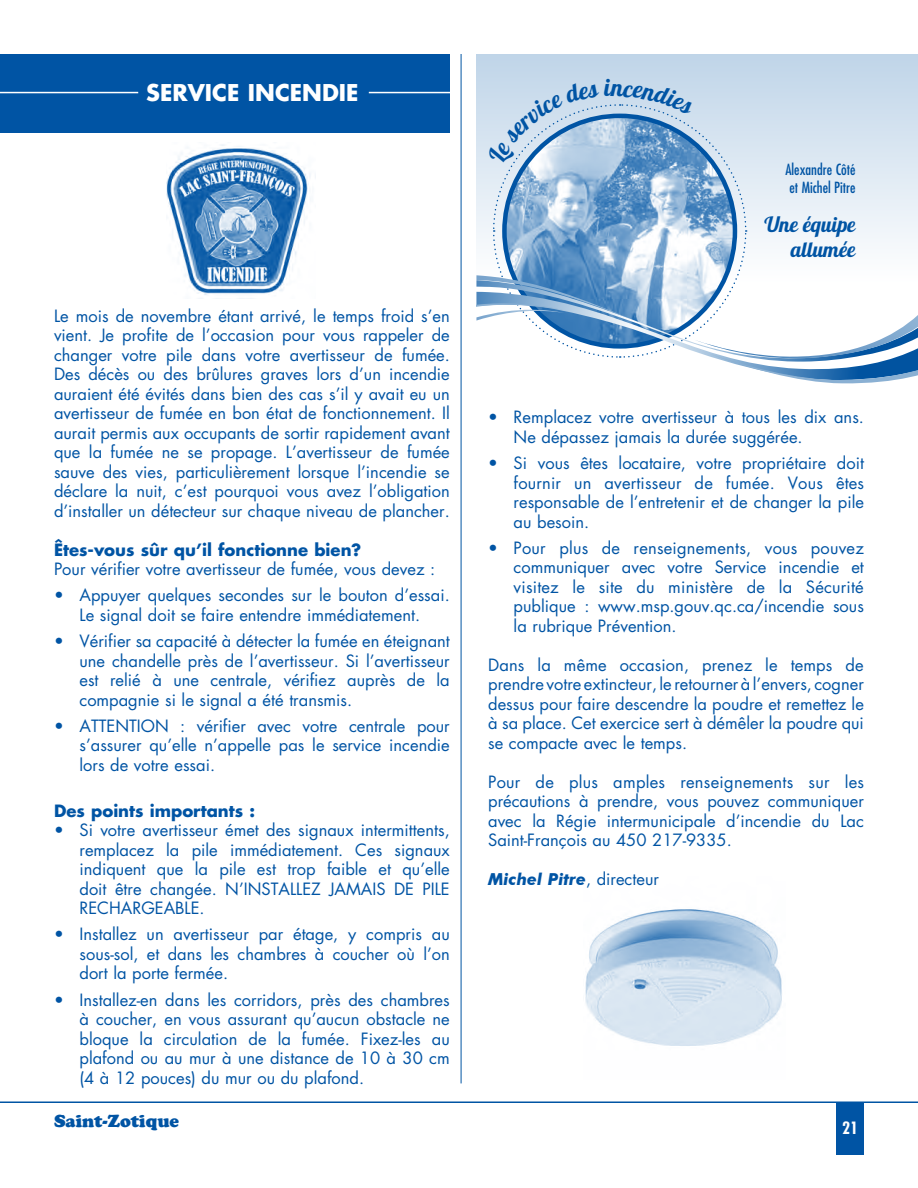
<style>
.page{position:relative;width:918px;height:1188px;background:#fff}
.page>*{position:absolute;margin:0;border:0;box-sizing:border-box;transform-origin:0 0}
.t1{font:700 22.5px "Futura";color:#fff}
.t2{font:21px/25.2px "Lobster 1.4";color:#0054a4;text-align:right}
.t3{font:900 18px "Cooper";color:#0054a4}
.t4{font:16.5px/19.5px "Futura";color:#0054a4;text-align:justify}
.t5{font:700 16.5px "Futura";color:#0054a4}
.t6{font:italic 700 16.5px "Futura BT";color:#0054a4}
.t7{font:700 condensed 16.5px "Futura";color:#fff}
.t8{font:condensed 15px/18px "Futura";color:#0054a4}
.s1{font-family:"Futura";font-weight:400;font-style:normal}
</style>
<div class="page">
<img style="left:585px;top:909px;width:197px;height:137px">
<div style="left:54px;top:54px;width:395px;height:79px;background:#0054a4"></div>
<hr style="left:369px;top:92px;width:99px;height:1px;background:#fff">
<div style="left:836px;top:1103px;width:28px;height:52px;background:#0054a4"></div>
<hr style="left:0;top:1101px;width:918px;height:2px;background:#0054a4">
<div style="left:0;top:54px;width:54px;height:79px;background:#0054a4"></div>
<hr style="left:0;top:92px;width:138px;height:1px;background:#fff">
<div style="left:476px;top:54px;width:442px;height:228px;background:#c6d9eb"></div>
<hr style="left:461px;top:54px;width:1px;height:1029px;background:#0054a4">
<img style="left:166px;top:144px;width:145px;height:151px">
<svg style="left:476px;top:103px;width:442px;height:281px"></svg>
<h1 class="t1" style="left:146px;top:77px;width:214px">service incendie</h1>
<p class="t4" style="left:54px;top:306px;width:397px">Le mois de novembre étant arrivé, le temps froid s’en vient. Je profite de l’occasion pour vous rappeler de changer votre pile dans votre avertisseur de fumée.<br>Des décès ou des brûlures graves lors d’un incendie auraient été évités dans bien des cas s’il y avait eu un avertisseur de fumée en bon état de fonctionnement. Il aurait permis aux occupants de sortir rapidement avant que la fumée ne se propage. L’avertisseur de fumée sauve des vies, particulièrement lorsque l’incendie se déclare la nuit, c’est pourquoi vous avez l’obligation d’installer un détecteur sur chaque niveau de plancher.</p>
<p class="t5" style="left:54px;top:539px;width:309px">Êtes-vous sûr qu’il fonctionne bien?</p>
<p class="t4" style="left:54px;top:560px;width:383px">Pour vérifier votre avertisseur de fumée, vous devez :</p>
<p class="t4" style="left:54px;top:586px;width:397px;text-align:center">• Appuyer quelques secondes sur le bouton d’essai.<br>Le signal doit se faire entendre immédiatement.</p>
<p class="t4" style="left:79px;top:632px;width:372px;text-indent:-25px">• Vérifier sa capacité à détecter la fumée en éteignant une chandelle près de l’avertisseur. Si l’avertisseur est relié à une centrale, vérifiez auprès de la compagnie si le signal a été transmis.</p>
<p class="t4" style="left:79px;top:716px;width:372px;text-indent:-25px">• ATTENTION : vérifier avec votre centrale pour s’assurer qu’elle n’appelle pas le service incendie lors de votre essai.</p>
<p class="t5" style="left:54px;top:800px;width:203px">Des points importants :</p>
<p class="t4" style="left:79px;top:821px;width:372px;text-indent:-25px">• Si votre avertisseur émet des signaux intermittents, remplacez la pile immédiatement. Ces signaux indiquent que la pile est trop faible et qu’elle doit être changée. N’INSTALLEZ JAMAIS DE PILE RECHARGEABLE.</p>
<p class="t4" style="left:79px;top:925px;width:372px;text-indent:-25px">• Installez un avertisseur par étage, y compris au sous-sol, et dans les chambres à coucher où l’on dort la porte fermée.</p>
<p class="t4" style="left:79px;top:990px;width:372px;text-indent:-25px">• Installez-en dans les corridors, près des chambres à coucher, en vous assurant qu’aucun obstacle ne bloque la circulation de la fumée. Fixez-les au plafond ou au mur à une distance de 10 à 30 cm (4 à 12 pouces) du mur ou du plafond.</p>
<p class="t8" style="left:785px;top:161px;width:72px">Alexandre Côté et Michel Pitre</p>
<p class="t2" style="left:764px;top:212px;width:93px">Une équipe allumée</p>
<p class="t4" style="left:514px;top:408px;width:352px;text-indent:-25px">• Remplacez votre avertisseur à tous les dix ans.<br>Ne dépassez jamais la durée suggérée.</p>
<p class="t4" style="left:514px;top:453px;width:352px;text-indent:-25px">• Si vous êtes locataire, votre propriétaire doit fournir un avertisseur de fumée. Vous êtes responsable de l’entretenir et de changer la pile au besoin.</p>
<p class="t4" style="left:514px;top:538px;width:352px;text-indent:-25px">• Pour plus de renseignements, vous pouvez communiquer avec votre Service incendie et visitez le site du ministère de la Sécurité publique : www.msp.gouv.qc.ca/incendie sous la rubrique Prévention.</p>
<p class="t4" style="left:488px;top:655px;width:377px">Dans la même occasion, prenez le temps de prendre votre extincteur, le retourner à l’envers, cogner dessus pour faire descendre la poudre et remettez le à sa place. Cet exercice sert à démêler la poudre qui se compacte avec le temps.</p>
<p class="t4" style="left:488px;top:772px;width:378px">Pour de plus amples renseignements sur les précautions à prendre, vous pouvez communiquer avec la Régie intermunicipale d’incendie du Lac Saint-François au 450 217-9335.</p>
<p class="t6" style="left:488px;top:869px;width:172px">Michel Pitre<span class="s1">, directeur</span></p>
<p class="t3" style="left:54px;top:1110px;width:127px">Saint-Zotique</p>
<p class="t7" style="left:842px;top:1117px;width:18px">21</p>
</div>
